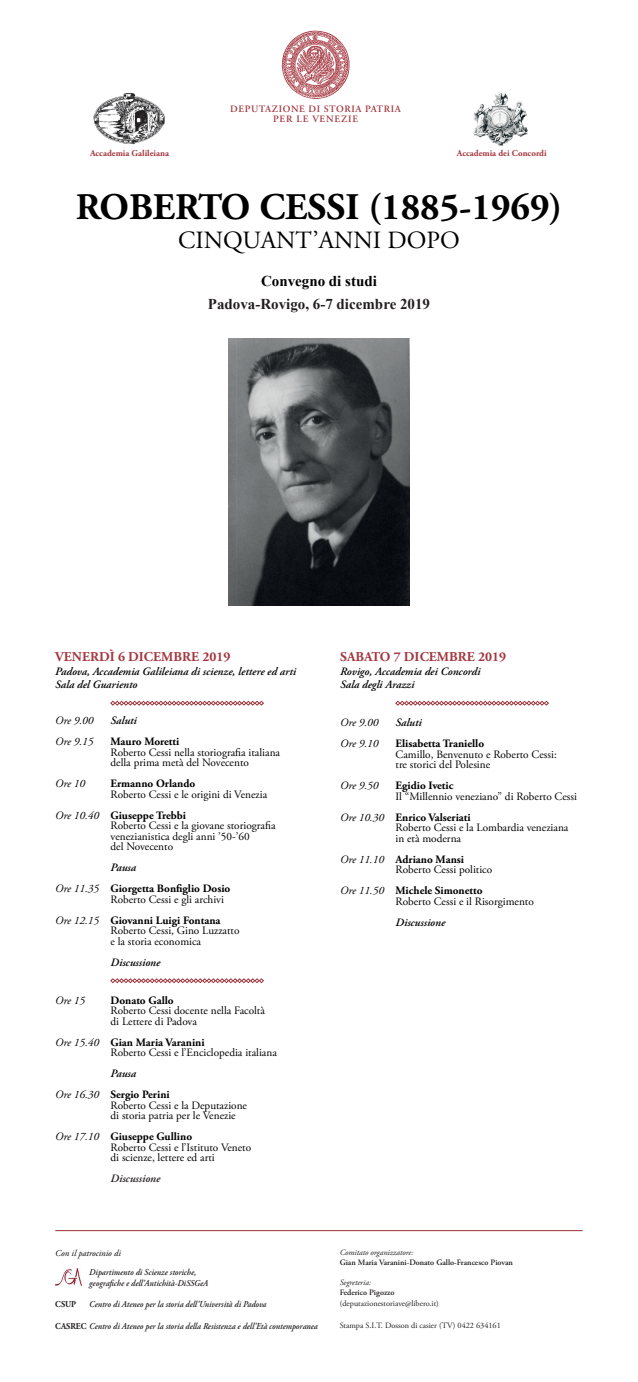
<style>
.page{position:relative;width:638px;height:1382px;background:#fff}
.page>*{position:absolute;margin:0;border:0;box-sizing:border-box;transform-origin:0 0}
.t1{font:700 37.5px "Adobe Garamond Pro";color:#000001}
.t2{font:24.75px "Adobe Garamond Pro";color:#000001}
.t3{font:700 15px "Times New Roman";color:#231f20}
.t4{font:700 15px "Times New Roman";color:#000001}
.t5{font:700 13.5px "Adobe Garamond Pro";color:#a43841}
.t6{font:11.25px/10.5px "Adobe Garamond Pro";color:#000001}
.t7{font:italic 600 11.25px/13.5px "Adobe Garamond Pro";color:#000001}
.t8{font:700 11.25px/21px "Adobe Garamond Pro";color:#000001}
.t9{font:italic 11.25px "Adobe Garamond Pro";letter-spacing:-.005em;color:#000001}
.t10{font:italic 600 11.25px "Adobe Garamond Pro";color:#231f20}
.t11{font:600 9.75px/10.5px "Adobe Garamond Pro";letter-spacing:.06em;color:#a43841;text-align:center}
.t12{font:italic 600 9px/10.8px "Adobe Garamond Pro";color:#231f20;scale:.92 1}
.t13{font:700 9px "Adobe Garamond Pro";color:#a43841}
.t14{font:italic 9px "Adobe Garamond Pro";color:#000001}
.t15{font:700 9px "Adobe Garamond Pro";color:#231f20;scale:.92 1}
.t16{font:8.25px "Adobe Garamond Pro";color:#231f20}
.t17{font:600 8.25px "Adobe Garamond Pro";color:#231f20}
.t18{font:italic 8.25px "Adobe Garamond Pro";color:#231f20}
.s1{font-style:italic}
.s2{font-weight:700}
.s3{font-weight:600;font-style:italic}
.s4{font-weight:400;font-style:italic}
.s5{font-weight:700;font-style:normal}
</style>
<div class="page">
<img style="left:93px;top:93px;width:72px;height:52px">
<img style="left:281px;top:30px;width:69px;height:69px">
<img style="left:473px;top:91px;width:55px;height:54px">
<img style="left:228px;top:339px;width:182px;height:267px">
<svg style="left:110px;top:701px;width:154px;height:5px"></svg>
<svg style="left:110px;top:978px;width:154px;height:5px"></svg>
<svg style="left:395px;top:701px;width:154px;height:5px"></svg>
<img style="left:55px;top:1268px;width:26px;height:17px">
<hr style="left:55px;top:1230px;width:528px;height:1px;background:#a43841">
<p class="t11" style="left:230px;top:104px;width:172px">DEPUTAZIONE DI STORIA PATRIA<br>PER LE VENEZIE</p>
<p class="t13" style="left:90px;top:148px;width:81px">Accademia Galileiana</p>
<h1 class="t1" style="left:76px;top:185px;width:488px">ROBERTO CESSI (1885-1969)</h1>
<h2 class="t2" style="left:178px;top:226px;width:283px">CINQUANT’ANNI DOPO</h2>
<h3 class="t4" style="left:261px;top:270px;width:117px">Convegno di studi</h3>
<h3 class="t3" style="left:208px;top:294px;width:224px">Padova-Rovigo, 6-7 dicembre 2019</h3>
<p class="t13" style="left:457px;top:148px;width:91px">Accademia dei Concordi</p>
<p class="t5" style="left:55px;top:649px;width:177px">VENERDÌ 6 DICEMBRE 2019</p>
<p class="t7" style="left:55px;top:665px;width:242px">Padova, Accademia Galileiana di scienze, lettere ed arti<br>Sala del Guariento</p>
<p class="t9" style="left:55px;top:714px;width:40px">Ore 9.00</p>
<p class="t7" style="left:111px;top:714px;width:28px">Saluti</p>
<p class="t9" style="left:55px;top:735px;width:40px">Ore 9.15</p>
<p class="t8" style="left:111px;top:731px;width:70px">Mauro Moretti</p>
<p class="t6" style="left:111px;top:747px;width:171px">Roberto Cessi nella storiografia italiana della prima metà del Novecento</p>
<p class="t9" style="left:55px;top:777px;width:31px">Ore 10</p>
<p class="t8" style="left:111px;top:773px;width:86px">Ermanno Orlando</p>
<p class="t6" style="left:55px;top:784px;width:213px;line-height:21px;text-indent:55px">Roberto Cessi e le origini di Venezia<br><span class="s1">Ore 10.40</span> <span class="s2">Giuseppe Trebbi</span></p>
<p class="t6" style="left:111px;top:821px;width:166px">Roberto Cessi e la giovane storiografia venezianistica degli anni ’50-’60<br>del Novecento</p>
<p class="t8" style="left:55px;top:857px;width:177px;text-indent:55px"><span class="s3">Pausa<br></span><span class="s4">Ore 11.35</span> Giorgetta Bonfiglio Dosio</p>
<p class="t6" style="left:55px;top:889px;width:170px;line-height:21px;text-indent:55px">Roberto Cessi e gli archivi<br><span class="s1">Ore 12.15</span> <span class="s2">Giovanni Luigi Fontana</span></p>
<p class="t6" style="left:111px;top:926px;width:130px">Roberto Cessi, Gino Luzzatto e la storia economica</p>
<p class="t7" style="left:111px;top:956px;width:51px">Discussione</p>
<p class="t9" style="left:55px;top:993px;width:31px">Ore 15</p>
<p class="t8" style="left:111px;top:990px;width:65px">Donato Gallo</p>
<p class="t6" style="left:111px;top:1006px;width:156px">Roberto Cessi docente nella Facoltà di Lettere di Padova</p>
<p class="t6" style="left:111px;top:1037px;width:168px;text-indent:-55px"><span class="s1">Ore 15.40</span> <span class="s2">Gian Maria Varanini<br></span>Roberto Cessi e l’Enciclopedia italiana</p>
<p class="t8" style="left:55px;top:1063px;width:116px;text-indent:55px"><span class="s3">Pausa<br></span><span class="s4">Ore 16.30</span> Sergio Perini</p>
<p class="t6" style="left:111px;top:1100px;width:138px">Roberto Cessi e la Deputazione di storia patria per le Venezie</p>
<p class="t6" style="left:111px;top:1132px;width:142px;text-indent:-55px"><span class="s1">Ore 17.10</span> <span class="s2">Giuseppe Gullino<br></span>Roberto Cessi e l’Istituto Veneto di scienze, lettere ed arti</p>
<p class="t10" style="left:111px;top:1172px;width:51px">Discussione</p>
<p class="t5" style="left:340px;top:649px;width:167px">SABATO 7 DICEMBRE 2019</p>
<p class="t7" style="left:340px;top:665px;width:142px">Rovigo, Accademia dei Concordi<br>Sala degli Arazzi</p>
<p class="t9" style="left:340px;top:716px;width:40px">Ore 9.00</p>
<p class="t7" style="left:395px;top:716px;width:28px">Saluti</p>
<p class="t9" style="left:340px;top:737px;width:40px">Ore 9.10</p>
<p class="t8" style="left:395px;top:733px;width:90px">Elisabetta Traniello</p>
<p class="t6" style="left:395px;top:749px;width:163px">Camillo, Benvenuto e Roberto Cessi: tre storici del Polesine</p>
<p class="t9" style="left:340px;top:779px;width:40px">Ore 9.50</p>
<p class="t8" style="left:395px;top:775px;width:59px">Egidio Ivetic</p>
<p class="t6" style="left:340px;top:786px;width:238px;line-height:21px;text-indent:55px">Il “Millennio veneziano” di Roberto Cessi<br><span class="s1">Ore 10.30</span> <span class="s2">Enrico Valseriati</span></p>
<p class="t6" style="left:395px;top:823px;width:174px">Roberto Cessi e la Lombardia veneziana in età moderna</p>
<p class="t6" style="left:395px;top:854px;width:98px;text-indent:-55px"><span class="s1">Ore 11.10</span> <span class="s2">Adriano Mansi<br></span>Roberto Cessi politico</p>
<p class="t6" style="left:395px;top:886px;width:140px;text-indent:-55px"><span class="s1">Ore 11.50</span> <span class="s2">Michele Simonetto<br></span>Roberto Cessi e il Risorgimento</p>
<p class="t7" style="left:395px;top:916px;width:51px">Discussione</p>
<p class="t14" style="left:55px;top:1248px;width:67px">Con il patrocinio di</p>
<p class="t12" style="left:89px;top:1267px;width:131px">Dipartimento di Scienze storiche, geografiche e dell’Antichità-DiSSGeA</p>
<p class="t15" style="left:55px;top:1299px;width:24px">CSUP</p>
<p class="t12" style="left:89px;top:1299px;width:194px">Centro di Ateneo per la storia dell’Università di Padova</p>
<p class="t12" style="left:55px;top:1321px;width:287px"><span class="s5">CASREC</span> Centro di Ateneo per la storia della Resistenza e dell’Età contemporanea</p>
<p class="t18" style="left:340px;top:1248px;width:75px">Comitato organizzatore:</p>
<p class="t17" style="left:340px;top:1258px;width:175px">Gian Maria Varanini-Donato Gallo-Francesco Piovan</p>
<p class="t18" style="left:340px;top:1277px;width:33px">Segreteria:</p>
<p class="t17" style="left:340px;top:1287px;width:56px">Federico Pigozzo</p>
<p class="t16" style="left:340px;top:1298px;width:101px">(deputazionestoriave@libero.it)</p>
<p class="t16" style="left:340px;top:1320px;width:163px">Stampa S.I.T. Dosson di casier (TV) 0422 634161</p>
</div>
